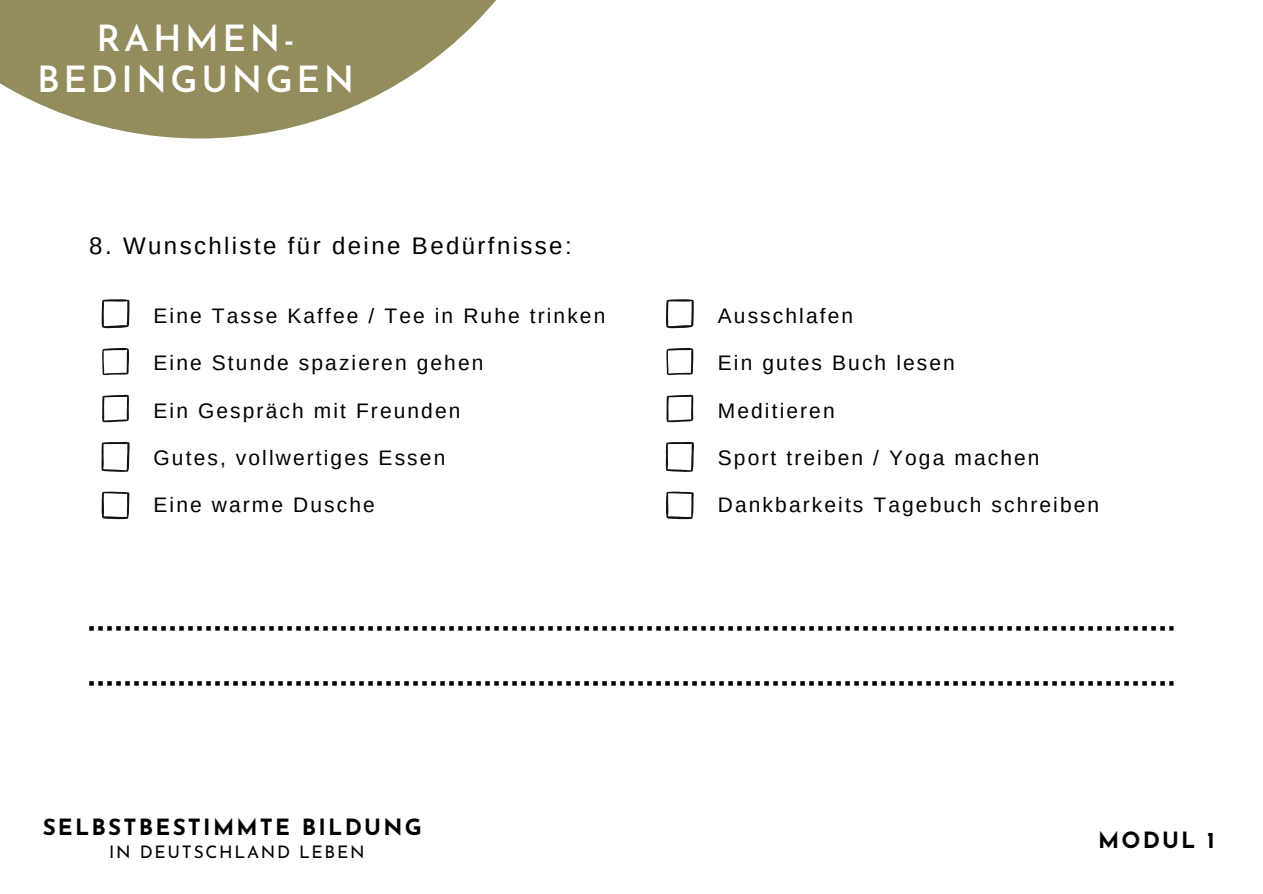
<style>
.page{position:relative;width:1263px;height:894px;background:#fff}
.page>*{position:absolute;margin:0;border:0;box-sizing:border-box;transform-origin:0 0}
.t1{font:600 36px "Josefin Sans";letter-spacing:.1em;color:#fff}
.t2{font:24px "Arimo";letter-spacing:.1em;color:#000}
.t3{font:700 22.35px "Josefin Sans";letter-spacing:.1em;color:#000}
.t4{font:21px "Arimo";letter-spacing:.1em;color:#000}
.t5{font:17.25px "Josefin Sans";letter-spacing:.1em;color:#000}
</style>
<div class="page">
<svg style="left:0;top:0;width:496px;height:138px;fill:#938c5c"></svg>
<svg style="left:89px;top:626px;width:1084px;height:4px"></svg>
<svg style="left:89px;top:681px;width:1084px;height:4px"></svg>
<svg style="left:102px;top:491px;width:27px;height:28px"></svg>
<svg style="left:101px;top:442px;width:29px;height:30px"></svg>
<svg style="left:102px;top:394px;width:27px;height:28px"></svg>
<svg style="left:102px;top:299px;width:27px;height:29px"></svg>
<svg style="left:102px;top:348px;width:27px;height:27px"></svg>
<svg style="left:666px;top:491px;width:28px;height:28px"></svg>
<svg style="left:666px;top:442px;width:28px;height:30px"></svg>
<svg style="left:666px;top:394px;width:27px;height:28px"></svg>
<svg style="left:666px;top:299px;width:28px;height:29px"></svg>
<svg style="left:666px;top:348px;width:27px;height:27px"></svg>
<p class="t1" style="left:97px;top:24px;width:200px">RAHMEN-</p>
<p class="t1" style="left:37px;top:65px;width:319px">BEDINGUNGEN</p>
<p class="t2" style="left:89px;top:232px;width:484px">8. Wunschliste für deine Bedürfnisse:</p>
<p class="t4" style="left:154px;top:304px;width:453px">Eine Tasse Kaffee / Tee in Ruhe trinken</p>
<p class="t4" style="left:154px;top:351px;width:331px">Eine Stunde spazieren gehen</p>
<p class="t4" style="left:154px;top:398px;width:308px">Ein Gespräch mit Freunden</p>
<p class="t4" style="left:154px;top:445px;width:293px">Gutes, vollwertiges Essen</p>
<p class="t4" style="left:154px;top:493px;width:223px">Eine warme Dusche</p>
<p class="t4" style="left:718px;top:304px;width:137px">Ausschlafen</p>
<p class="t4" style="left:718px;top:351px;width:239px">Ein gutes Buch lesen</p>
<p class="t4" style="left:718px;top:398px;width:118px">Meditieren</p>
<p class="t4" style="left:718px;top:445px;width:323px">Sport treiben / Yoga machen</p>
<p class="t4" style="left:718px;top:493px;width:383px">Dankbarkeits Tagebuch schreiben</p>
<p class="t3" style="left:43px;top:818px;width:380px">SELBSTBESTIMMTE BILDUNG</p>
<p class="t5" style="left:109px;top:844px;width:257px">IN DEUTSCHLAND LEBEN</p>
<p class="t3" style="left:1098px;top:831px;width:118px">MODUL 1</p>
</div>
